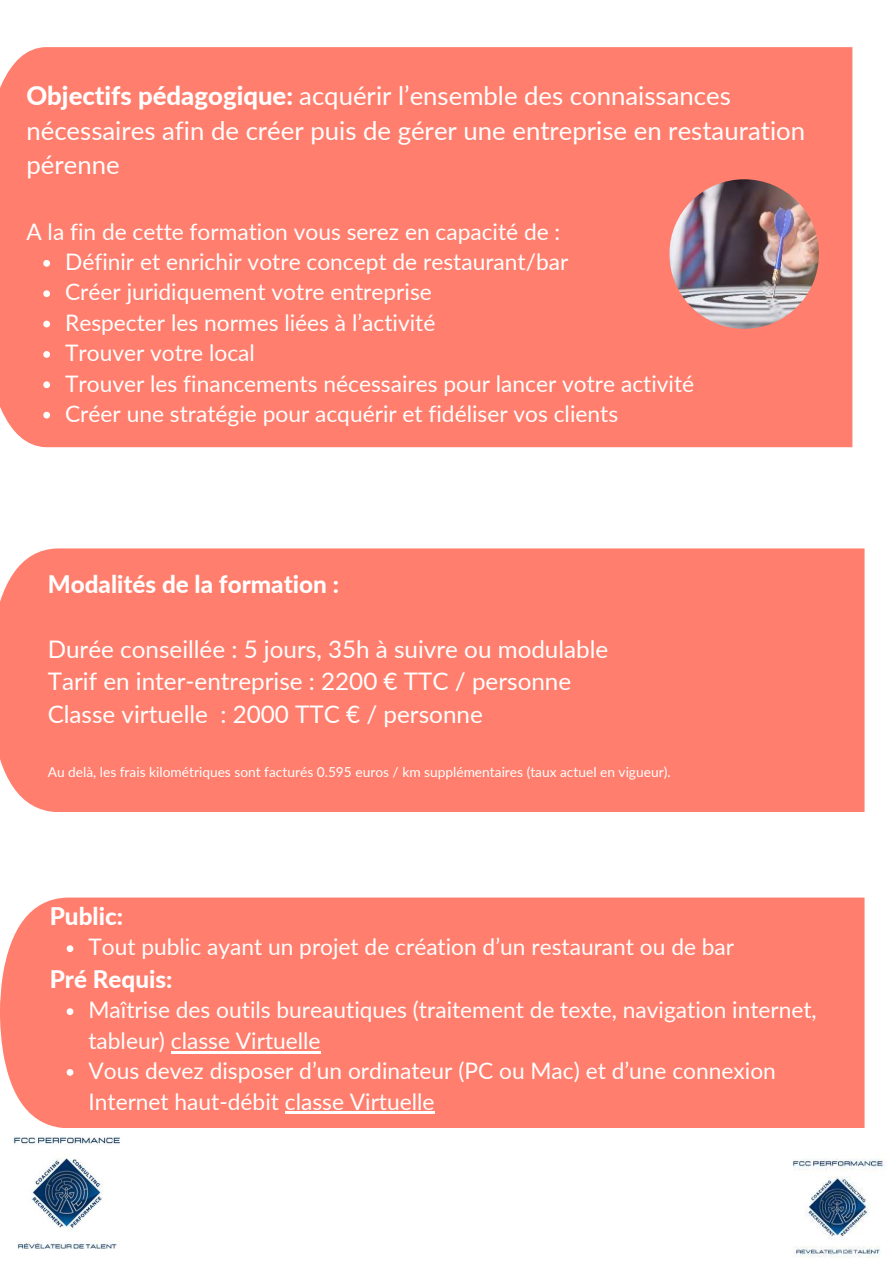
<style>
.page{position:relative;width:893px;height:1264px;background:#fff}
.page>*{position:absolute;margin:0;border:0;box-sizing:border-box;transform-origin:0 0}
.t1{font:25.8px/34.8px "Lato";color:#fff}
.t2{font:24.3px/32.5px "Lato";color:#fff}
.t3{font:800 24.3px "Lato";color:#fff}
.t4{font:22.8px/30.3px "Lato";color:#fff}
.t5{font:13.8px "Lato";color:#fff}
.s1{font-weight:800}
</style>
<div class="page">
<div style="left:0;top:47px;width:852px;height:400px;background:#ff7e6d"></div>
<img style="left:669px;top:179px;width:149px;height:150px;border-radius:50%">
<div style="left:0;top:548px;width:864px;height:264px;background:#ff7e6d"></div>
<div style="left:0;top:897px;width:864px;height:231px;background:#ff7e6d"></div>
<svg style="left:67px;top:945px;width:6px;height:7px"></svg>
<svg style="left:67px;top:1008px;width:6px;height:7px"></svg>
<hr style="left:171px;top:1051px;width:149px;height:2px;background:#fff">
<svg style="left:67px;top:1068px;width:6px;height:7px"></svg>
<hr style="left:285px;top:1111px;width:149px;height:2px;background:#fff">
<img style="left:13px;top:1137px;width:107px;height:112px">
<svg style="left:43px;top:260px;width:7px;height:7px"></svg>
<svg style="left:43px;top:290px;width:7px;height:7px"></svg>
<svg style="left:43px;top:321px;width:7px;height:6px"></svg>
<svg style="left:43px;top:351px;width:7px;height:7px"></svg>
<svg style="left:43px;top:381px;width:7px;height:7px"></svg>
<svg style="left:43px;top:412px;width:7px;height:6px"></svg>
<img style="left:792px;top:1159px;width:94px;height:99px">
<p class="t1" style="left:26px;top:77px;width:780px"><span class="s1">Objectifs pédagogique:</span> acquérir l’ensemble des connaissances nécessaires afin de créer puis de gérer une entreprise en restauration pérenne</p>
<p class="t4" style="left:26px;top:215px;width:535px">A la fin de cette formation vous serez en capacité de :</p>
<p class="t4" style="left:65px;top:246px;width:630px">Définir et enrichir votre concept de restaurant/bar<br>Créer juridiquement votre entreprise<br>Respecter les normes liées à l’activité<br>Trouver votre local<br>Trouver les financements nécessaires pour lancer votre activité Créer une stratégie pour acquérir et fidéliser vos clients</p>
<p class="t3" style="left:48px;top:565px;width:293px">Modalités de la formation :</p>
<p class="t2" style="left:48px;top:631px;width:562px">Durée conseillée : 5 jours, 35h à suivre ou modulable<br>Tarif en inter-entreprise : 2200 € TTC / personne<br>Classe virtuelle : 2000 TTC € / personne</p>
<p class="t5" style="left:48px;top:762px;width:624px">Au delà, les frais kilométriques sont facturés 0.595 euros / km supplémentaires (taux actuel en vigueur).</p>
<p class="t3" style="left:50px;top:898px;width:75px">Public:</p>
<p class="t4" style="left:88px;top:931px;width:647px">Tout public ayant un projet de création d’un restaurant ou de bar</p>
<p class="t3" style="left:50px;top:961px;width:124px">Pré Requis:</p>
<p class="t4" style="left:88px;top:994px;width:729px">Maîtrise des outils bureautiques (traitement de texte, navigation internet, tableur) classe Virtuelle<br>Vous devez disposer d’un ordinateur (PC ou Mac) et d’une connexion Internet haut-débit classe Virtuelle</p>
</div>
